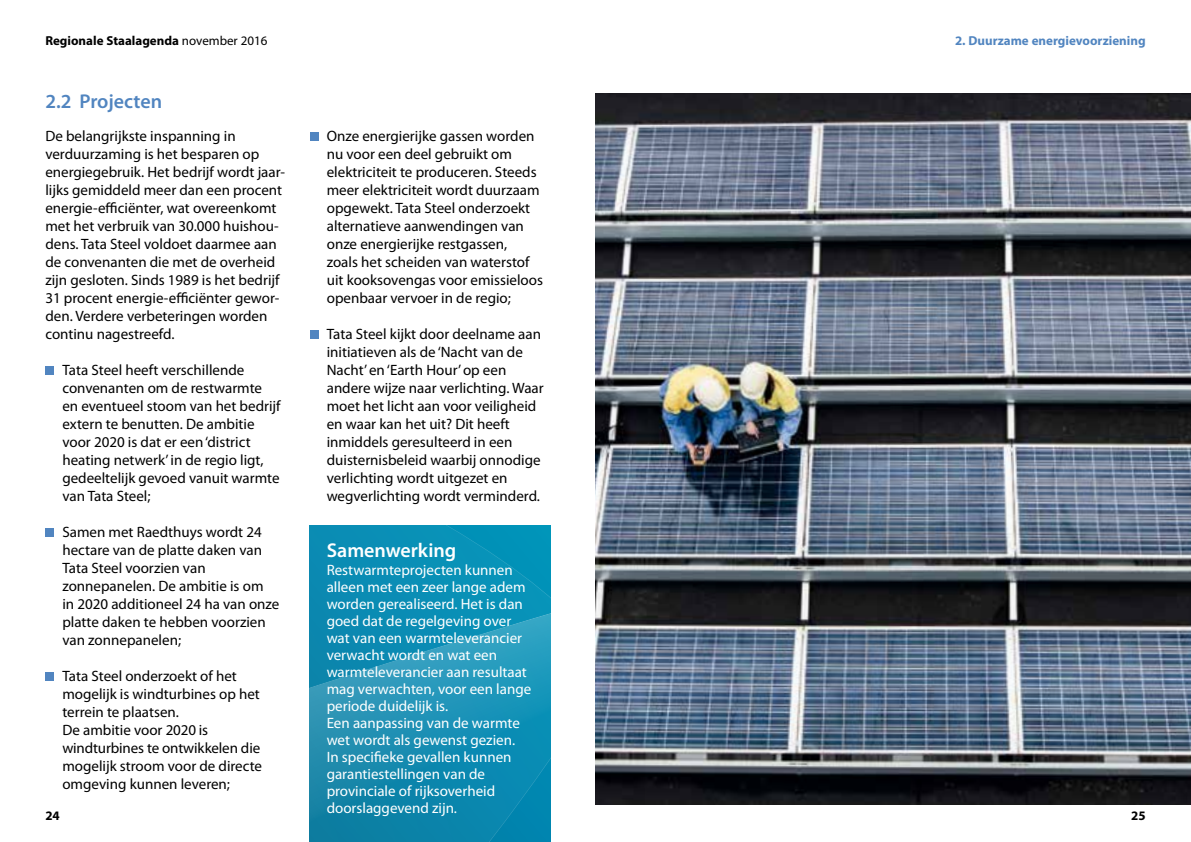
<style>
.page{position:relative;width:1191px;height:842px;background:#fff}
.page>*{position:absolute;margin:0;border:0;box-sizing:border-box;transform-origin:0 0}
.t1{font:600 20px "Myriad Pro";color:#5185c0}
.t2{font:600 20px "Myriad Pro";color:#fff}
.t3{font:15px/18px "Myriad Pro";color:#000}
.t4{font:15px/17px "Myriad Pro";color:#fff}
.t5{font:700 13px "Myriad Pro";color:#000}
.t6{font:700 13px "Myriad Pro";color:#5185c0}
.s1{font-weight:400}
</style>
<div class="page">
<img style="left:595px;top:93px;width:596px;height:711px">
<div style="left:45px;top:366px;width:9px;height:9px;background:#5185c0"></div>
<div style="left:45px;top:528px;width:9px;height:9px;background:#5185c0"></div>
<div style="left:45px;top:672px;width:9px;height:9px;background:#5185c0"></div>
<div style="left:310px;top:132px;width:8px;height:9px;background:#5185c0"></div>
<div style="left:310px;top:330px;width:8px;height:9px;background:#5185c0"></div>
<svg style="left:310px;top:525px;width:240px;height:317px;background:#128eb3"></svg>
<p class="t5" style="left:45px;top:32px;width:224px">Regionale Staalagenda <span class="s1">november 2016</span></p>
<p class="t6" style="left:955px;top:32px;width:192px">2. Duurzame energievoorziening</p>
<h1 class="t1" style="left:45px;top:89px;width:118px">2.2 Projecten</h1>
<p class="t3" style="left:45px;top:126px;width:241px">De belangrijkste inspanning in verduurzaming is het besparen op energiegebruik. Het bedrijf wordt jaar&shy;lijks gemiddeld meer dan een procent energie-efficiënter, wat overeenkomt met het verbruik van 30.000 huishou&shy;dens. Tata Steel voldoet daarmee aan de convenanten die met de overheid zijn gesloten. Sinds 1989 is het bedrijf 31 procent energie-efficiënter gewor&shy;den. Verdere verbeteringen worden continu nagestreefd.</p>
<p class="t3" style="left:62px;top:360px;width:220px">Tata Steel heeft verschillende convenanten om de restwarmte en eventueel stoom van het bedrijf extern te benutten. De ambitie voor 2020 is dat er een ‘district heating netwerk’ in de regio ligt, gedeeltelijk gevoed vanuit warmte van Tata Steel;</p>
<p class="t3" style="left:62px;top:522px;width:219px">Samen met Raedthuys wordt 24 hectare van de platte daken van<br>Tata Steel voorzien van zonnepanelen. De ambitie is om<br>in 2020 additioneel 24 ha van onze platte daken te hebben voorzien van zonnepanelen;</p>
<p class="t3" style="left:62px;top:666px;width:201px">Tata Steel onderzoekt of het mogelijk is windturbines op het terrein te plaatsen.<br>De ambitie voor 2020 is windturbines te ontwikkelen die mogelijk stroom voor de directe omgeving kunnen leveren;</p>
<p class="t3" style="left:327px;top:126px;width:218px">Onze energierijke gassen worden nu voor een deel gebruikt om elektriciteit te produceren. Steeds meer elektriciteit wordt duurzaam opgewekt. Tata Steel onderzoekt alternatieve aanwendingen van onze energierijke restgassen,<br>zoals het scheiden van waterstof uit kooksovengas voor emissieloos openbaar vervoer in de regio;</p>
<p class="t3" style="left:327px;top:324px;width:218px">Tata Steel kijkt door deelname aan initiatieven als de ‘Nacht van de<br>Nacht’ en ‘Earth Hour’ op een andere wijze naar verlichting. Waar moet het licht aan voor veiligheid en waar kan het uit? Dit heeft inmiddels geresulteerd in een duisternisbeleid waarbij onnodige verlichting wordt uitgezet en wegverlichting wordt verminderd.</p>
<h1 class="t2" style="left:327px;top:538px;width:131px">Samenwerking</h1>
<p class="t4" style="left:327px;top:562px;width:206px">Restwarmteprojecten kunnen alleen met een zeer lange adem worden gerealiseerd. Het is dan goed dat de regelgeving over wat van een warmteleverancier verwacht wordt en wat een warmteleverancier aan resultaat mag verwachten, voor een lange periode duidelijk is.<br>Een aanpassing van de warmte wet wordt als gewenst gezien.<br>In specifieke gevallen kunnen garantiestellingen van de provinciale of rijksoverheid doorslaggevend zijn.</p>
<p class="t5" style="left:45px;top:807px;width:16px">24</p>
<p class="t5" style="left:1131px;top:807px;width:16px">25</p>
</div>
